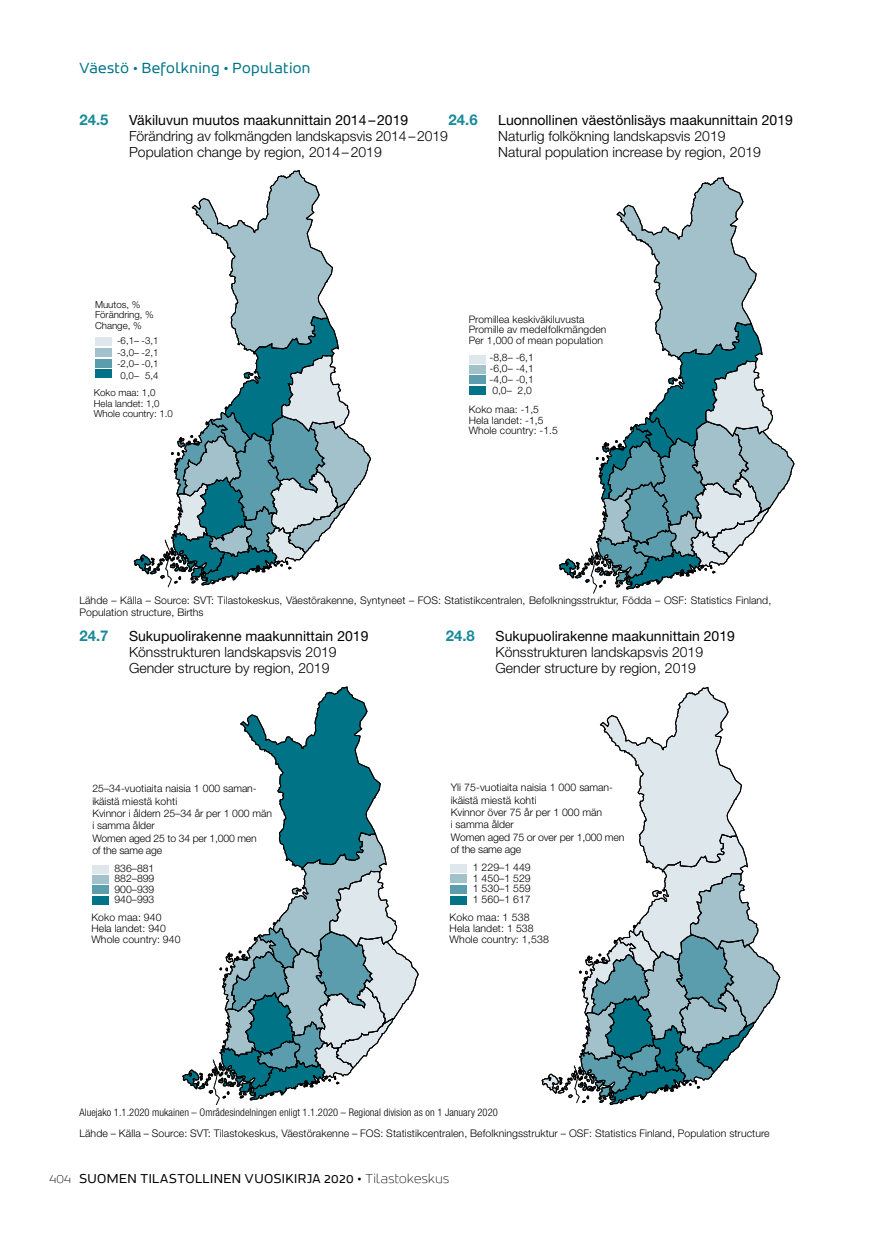
<style>
.page{position:relative;width:874px;height:1241px;background:#fff}
.page>*{position:absolute;margin:0;border:0;box-sizing:border-box;transform-origin:0 0}
.t1{font:700 14.88px "Helvetica Neue LT Std";color:#188a9b}
.t2{font:300 14px/15.8px "Helvetica Neue LT Std";color:#000}
.t3{font:14px "Helvetica Neue LT Std";color:#000}
.t4{font:14px "Sone";letter-spacing:.025em;color:#007486}
.t5{font:12.25px "Sone";letter-spacing:.035em;color:#000}
.t6{font:300 10.5px/12.4px "Helvetica Neue LT Std";letter-spacing:.005em;color:#000}
.t7{font:300 condensed 10.5px "Helvetica Neue LT Std";letter-spacing:.005em;color:#000}
.t8{font:300 10.33px/12.2px "Helvetica Neue LT Std";color:#000}
.t9{font:300 9.62px/10.5px "Helvetica Neue LT Std";color:#000}
.s1{font-weight:100}
</style>
<div class="page">
<svg style="left:182px;top:686px;width:236px;height:418px"></svg>
<div style="left:92px;top:864px;width:17px;height:8px;background:#dee7ec"></div>
<div style="left:92px;top:875px;width:17px;height:8px;background:#a2c1cb"></div>
<div style="left:92px;top:885px;width:17px;height:8px;background:#5c9dad"></div>
<div style="left:92px;top:896px;width:17px;height:8px;background:#007486"></div>
<div style="left:450px;top:864px;width:16px;height:8px;background:#dee7ec"></div>
<div style="left:450px;top:874px;width:16px;height:8px;background:#a2c1cb"></div>
<div style="left:450px;top:885px;width:16px;height:8px;background:#5c9dad"></div>
<div style="left:450px;top:895px;width:16px;height:9px;background:#007486"></div>
<svg style="left:541px;top:686px;width:239px;height:418px"></svg>
<div style="left:95px;top:337px;width:17px;height:9px;background:#dee7ec"></div>
<div style="left:95px;top:348px;width:17px;height:8px;background:#a2c1cb"></div>
<div style="left:95px;top:359px;width:17px;height:8px;background:#5c9dad"></div>
<div style="left:95px;top:369px;width:17px;height:9px;background:#007486"></div>
<svg style="left:134px;top:170px;width:237px;height:417px"></svg>
<div style="left:469px;top:355px;width:16px;height:8px;background:#dee7ec"></div>
<div style="left:469px;top:365px;width:16px;height:8px;background:#a2c1cb"></div>
<div style="left:469px;top:375px;width:16px;height:9px;background:#5c9dad"></div>
<div style="left:469px;top:386px;width:16px;height:8px;background:#007486"></div>
<svg style="left:559px;top:177px;width:235px;height:416px"></svg>
<h2 class="t4" style="left:79px;top:59px;width:232px">Väestö • Befolkning • Population</h2>
<h1 class="t1" style="left:79px;top:111px;width:30px">24.5</h1>
<h2 class="t3" style="left:129px;top:112px;width:280px">Väkiluvun muutos maakunnittain 2014–2019</h2>
<h2 class="t2" style="left:129px;top:128px;width:320px">Förändring av folkmängden landskapsvis 2014–2019<br>Population change by region, 2014–2019</h2>
<h1 class="t1" style="left:448px;top:110px;width:30px">24.6</h1>
<h2 class="t3" style="left:498px;top:112px;width:296px">Luonnollinen väestönlisäys maakunnittain 2019</h2>
<h2 class="t2" style="left:498px;top:128px;width:264px">Naturlig folkökning landskapsvis 2019<br>Natural population increase by region, 2019</h2>
<p class="t9" style="left:95px;top:299px;width:60px">Muutos, %<br>Förändring, %<br>Change, %</p>
<p class="t9" style="left:117px;top:335px;width:43px;line-height:11.5px;text-align:center">-6,1– -3,1 -3,0– -2,1 -2,0– -0,1<br>0,0– 5,4</p>
<p class="t9" style="left:94px;top:387px;width:80px">Koko maa: 1,0<br>Hela landet: 1,0<br>Whole country: 1.0</p>
<p class="t8" style="left:468px;top:313px;width:139px;line-height:10.5px">Promillea keskiväkiluvusta<br>Promille av medelfolkmängden<br>Per 1,000 of mean population</p>
<p class="t8" style="left:489px;top:352px;width:46px;line-height:10.8px;text-align:justify">-8,8– -6,1 -6,0– -4,1 -4,0– -0,1<br>0,0– 2,0</p>
<p class="t8" style="left:468px;top:403px;width:90px;line-height:10.5px">Koko maa: -1,5<br>Hela landet: -1,5<br>Whole country: -1.5</p>
<p class="t6" style="left:79px;top:594px;width:693px;line-height:11.4px">Lähde – Källa – Source: SVT: Tilastokeskus, Väestörakenne, Syntyneet – FOS: Statistikcentralen, Befolkningsstruktur, Födda – OSF: Statistics Finland,<br>Population structure, Births</p>
<h1 class="t1" style="left:79px;top:626px;width:30px">24.7</h1>
<h2 class="t3" style="left:129px;top:627px;width:241px">Sukupuolirakenne maakunnittain 2019</h2>
<h2 class="t2" style="left:129px;top:643px;width:209px">Könsstrukturen landskapsvis 2019<br>Gender structure by region, 2019</h2>
<p class="t8" style="left:92px;top:782px;width:181px">25–34-vuotiaita naisia 1 000 saman&shy;ikäistä miestä kohti<br>Kvinnor i åldern 25–34 år per 1 000 män i samma ålder<br>Women aged 25 to 34 per 1,000 men<br>of the same age</p>
<p class="t8" style="left:114px;top:862px;width:41px;line-height:10.3px;text-align:justify">836–881<br>882–899<br>900–939<br>940–993</p>
<p class="t8" style="left:91px;top:911px;width:91px;line-height:11px">Koko maa: 940<br>Hela landet: 940<br>Whole country: 940</p>
<h1 class="t1" style="left:445px;top:626px;width:30px">24.8</h1>
<h2 class="t3" style="left:495px;top:627px;width:241px">Sukupuolirakenne maakunnittain 2019</h2>
<h2 class="t2" style="left:495px;top:643px;width:209px">Könsstrukturen landskapsvis 2019<br>Gender structure by region, 2019</h2>
<p class="t6" style="left:450px;top:780px;width:175px">Yli 75-vuotiaita naisia 1 000 saman&shy;ikäistä miestä kohti<br>Kvinnor över 75 år per 1 000 män<br>i samma ålder<br>Women aged 75 or over per 1,000 men of the same age</p>
<p class="t6" style="left:472px;top:862px;width:59px;line-height:10.5px;text-align:justify">1 229–1 449<br>1 450–1 529<br>1 530–1 559<br>1 560–1 617</p>
<p class="t6" style="left:449px;top:911px;width:101px;line-height:11.2px">Koko maa: 1 538<br>Hela landet: 1 538<br>Whole country: 1,538</p>
<p class="t7" style="left:79px;top:1105px;width:419px">Aluejako 1. 1. 2020 mukainen – Områdesindelningen enligt 1. 1. 2020 – Regional division as on 1 January 2020</p>
<p class="t6" style="left:79px;top:1126px;width:691px">Lähde – Källa – Source: SVT: Tilastokeskus, Väestörakenne – FOS: Statistikcentralen, Befolkningsstruktur – OSF: Statistics Finland, Population structure</p>
<p class="t5" style="left:50px;top:1170px;width:400px"><span class="s1">404</span> SUOMEN TILASTOLLINEN VUOSIKIRJA 2020 • <span class="s1">Tilastokeskus</span></p>
</div>
